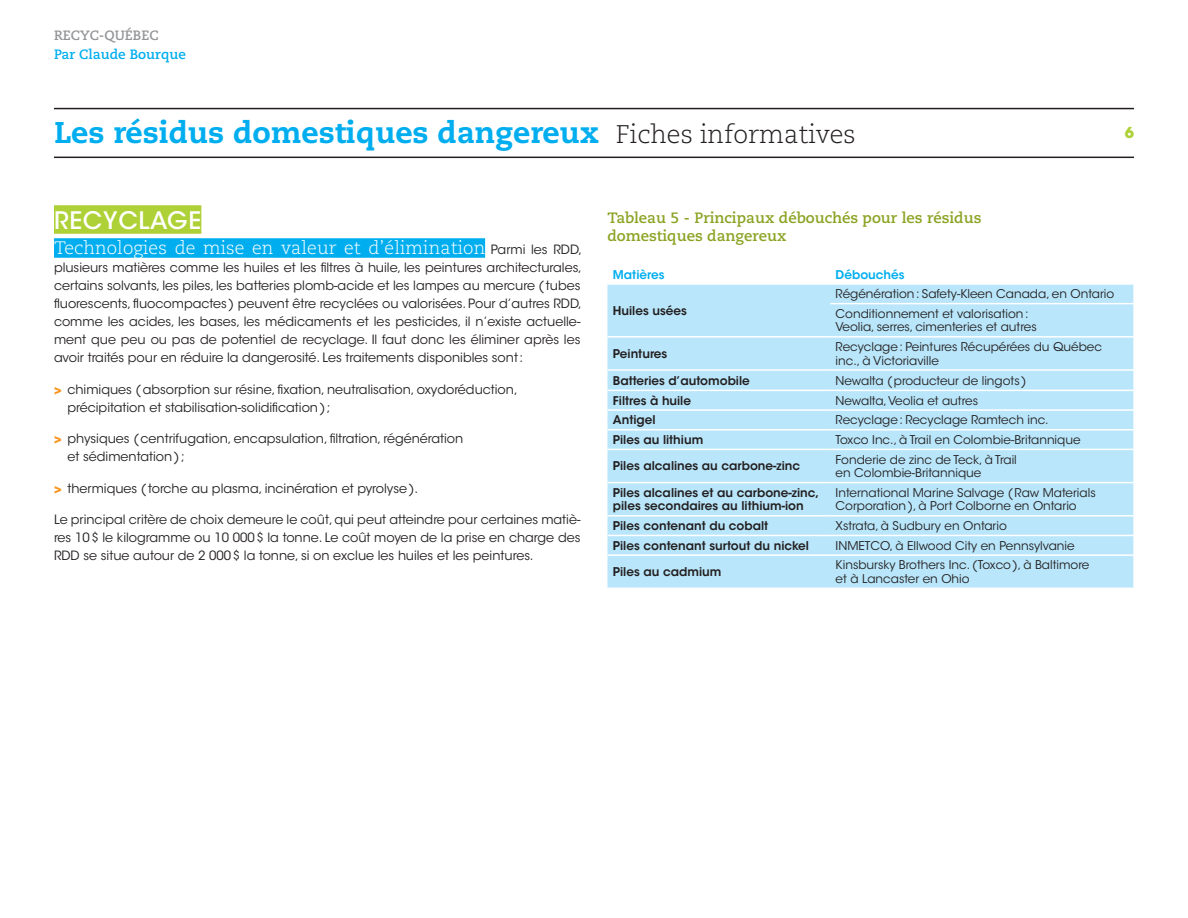
<style>
.page{position:relative;width:1188px;height:918px;background:#fff}
.page>*{position:absolute;margin:0;border:0;box-sizing:border-box;transform-origin:0 0}
.t1{font:800 30px "Caecilia LT Std";color:#00aeef}
.t2{font:500 24px "ITC Avant Garde Std";letter-spacing:.03em;color:#fff}
.t3{font:300 18px "Caecilia LT Std";letter-spacing:.005em;color:#fff}
.t4{font:700 15px/18px "Caecilia LT Std";color:#8ba324}
.t5{font:700 15px "ITC Avant Garde Std";color:#add136}
.t6{font:700 13.5px "Caecilia LT Std";color:#00aeef}
.t7{font:700 13.5px "Caecilia LT Std";color:#939598}
.t8{font:12.75px/18px "ITC Avant Garde Std";color:#231f20}
.t9{font:12px/13.5px "ITC Avant Garde Std";color:#231f20}
.t10{font:600 12px/13.5px "ITC Avant Garde Std";color:#231f20}
.t11{font:600 12px "ITC Avant Garde Std";color:#00aeef}
.s1{font-weight:300;font-size:25.5px;color:#231f20}
.s2{font-family:"ITC Avant Garde Std";font-weight:400;font-size:12.75px;color:#231f20}
.s3{font-weight:700;color:#f8951d}
</style>
<div class="page">
<hr style="left:54px;top:108px;width:1080px;height:1px;background:#231f20">
<hr style="left:54px;top:157px;width:1080px;height:1px;background:#231f20">
<div style="left:54px;top:205px;width:147px;height:29px;background:#add136"></div>
<div style="left:54px;top:238px;width:431px;height:20px;background:#00aeef"></div>
<div style="left:608px;top:285px;width:525px;height:303px;background:#b9e6fa"></div>
<hr style="left:830px;top:303px;width:303px;height:1px;background:#fff">
<hr style="left:608px;top:336px;width:222px;height:2px;background:#fff">
<hr style="left:830px;top:336px;width:303px;height:2px;background:#fff">
<hr style="left:608px;top:369px;width:222px;height:2px;background:#fff">
<hr style="left:830px;top:369px;width:303px;height:2px;background:#fff">
<hr style="left:608px;top:390px;width:222px;height:1px;background:#fff">
<hr style="left:830px;top:390px;width:303px;height:1px;background:#fff">
<hr style="left:608px;top:409px;width:222px;height:2px;background:#fff">
<hr style="left:830px;top:409px;width:303px;height:2px;background:#fff">
<hr style="left:608px;top:429px;width:222px;height:1px;background:#fff">
<hr style="left:830px;top:429px;width:303px;height:1px;background:#fff">
<hr style="left:608px;top:449px;width:222px;height:1px;background:#fff">
<hr style="left:830px;top:449px;width:303px;height:1px;background:#fff">
<hr style="left:608px;top:482px;width:222px;height:1px;background:#fff">
<hr style="left:830px;top:482px;width:303px;height:1px;background:#fff">
<hr style="left:608px;top:515px;width:222px;height:2px;background:#fff">
<hr style="left:830px;top:515px;width:303px;height:2px;background:#fff">
<hr style="left:608px;top:535px;width:222px;height:1px;background:#fff">
<hr style="left:830px;top:535px;width:303px;height:1px;background:#fff">
<hr style="left:608px;top:554px;width:222px;height:2px;background:#fff">
<hr style="left:830px;top:554px;width:303px;height:2px;background:#fff">
<p class="t7" style="left:54px;top:28px;width:106px">RECYC-QUÉBEC</p>
<p class="t6" style="left:54px;top:46px;width:134px">Par Claude Bourque</p>
<h1 class="t1" style="left:54px;top:114px;width:803px">Les résidus domestiques dangereux <span class="s1">Fiches informatives</span></h1>
<p class="t5" style="left:1125px;top:123px;width:11px">6</p>
<h2 class="t2" style="left:54px;top:206px;width:149px">RECYCLAGE</h2>
<h3 class="t3" style="left:54px;top:238px;width:530px">Technologies de mise en valeur et d’élimination <span class="s2">Parmi les RDD,</span></h3>
<p class="t8" style="left:54px;top:259px;width:529px">plusieurs matières comme les huiles et les filtres à huile, les peintures architecturales, certains solvants, les piles, les batteries plomb-acide et les lampes au mercure ( tubes fluorescents, fluocompactes ) peuvent être recyclées ou valorisées. Pour d’autres RDD, comme les acides, les bases, les médicaments et les pesticides, il n’existe actuelle&shy;ment que peu ou pas de potentiel de recyclage. Il faut donc les éliminer après les avoir traités pour en réduire la dangerosité. Les traitements disponibles sont:</p>
<p class="t8" style="left:68px;top:380px;width:452px;text-indent:-14px"><span class="s3">&gt;</span> chimiques (absorption sur résine, fixation, neutralisation, oxydoréduction, précipitation et stabilisation-solidification) ;</p>
<p class="t8" style="left:68px;top:430px;width:397px;text-indent:-14px"><span class="s3">&gt;</span> physiques (centrifugation, encapsulation, filtration, régénération et sédimentation) ;</p>
<p class="t8" style="left:54px;top:479px;width:366px"><span class="s3">&gt;</span> thermiques ( torche au plasma, incinération et pyrolyse).</p>
<p class="t8" style="left:54px;top:511px;width:528px;text-align:justify">Le principal critère de choix demeure le coût, qui peut atteindre pour certaines matiè&shy;res 10$ le kilogramme ou 10 000$ la tonne. Le coût moyen de la prise en charge des RDD se situe autour de 2 000$ la tonne, si on exclue les huiles et les peintures.</p>
<p class="t4" style="left:608px;top:209px;width:376px">Tableau 5 - Principaux débouchés pour les résidus domestiques dangereux</p>
<p class="t11" style="left:613px;top:267px;width:53px">Matières</p>
<p class="t11" style="left:836px;top:267px;width:70px">Débouchés</p>
<p class="t10" style="left:613px;top:304px;width:76px">Huiles usées</p>
<p class="t9" style="left:836px;top:284px;width:280px;line-height:19.6px">Régénération: Safety-Kleen Canada, en Ontario<br>Conditionnement et valorisation:</p>
<p class="t9" style="left:836px;top:320px;width:203px">Veolia, serres, cimenteries et autres</p>
<p class="t10" style="left:613px;top:347px;width:56px">Peintures</p>
<p class="t9" style="left:836px;top:340px;width:268px">Recyclage: Peintures Récupérées du Québec inc., à Victoriaville</p>
<p class="t10" style="left:613px;top:373px;width:138px">Batteries d’automobile</p>
<p class="t9" style="left:836px;top:374px;width:192px">Newalta (producteur de lingots )</p>
<p class="t10" style="left:613px;top:394px;width:80px">Filtres à huile</p>
<p class="t9" style="left:836px;top:394px;width:144px">Newalta, Veolia et autres</p>
<p class="t10" style="left:613px;top:413px;width:44px">Antigel</p>
<p class="t9" style="left:836px;top:413px;width:215px">Recyclage: Recyclage Ramtech inc.</p>
<p class="t10" style="left:613px;top:433px;width:92px">Piles au lithium</p>
<p class="t9" style="left:836px;top:433px;width:247px">Toxco Inc., à Trail en Colombie-Britannique</p>
<p class="t10" style="left:613px;top:459px;width:189px">Piles alcalines au carbone-zinc</p>
<p class="t9" style="left:836px;top:453px;width:183px">Fonderie de zinc de Teck, à Trail en Colombie-Britannique</p>
<p class="t10" style="left:613px;top:486px;width:208px">Piles alcalines et au carbone-zinc, piles secondaires au lithium-ion</p>
<p class="t9" style="left:836px;top:486px;width:262px">International Marine Salvage (Raw Materials<br>Corporation), à Port Colborne en Ontario</p>
<p class="t10" style="left:613px;top:519px;width:157px">Piles contenant du cobalt</p>
<p class="t9" style="left:836px;top:519px;width:173px">Xstrata, à Sudbury en Ontario</p>
<p class="t10" style="left:613px;top:539px;width:198px">Piles contenant surtout du nickel</p>
<p class="t9" style="left:836px;top:539px;width:241px">INMETCO, à Ellwood City en Pennsylvanie</p>
<p class="t10" style="left:613px;top:565px;width:110px">Piles au cadmium</p>
<p class="t9" style="left:836px;top:558px;width:255px">Kinsbursky Brothers Inc. (Toxco), à Baltimore et à Lancaster en Ohio</p>
</div>
